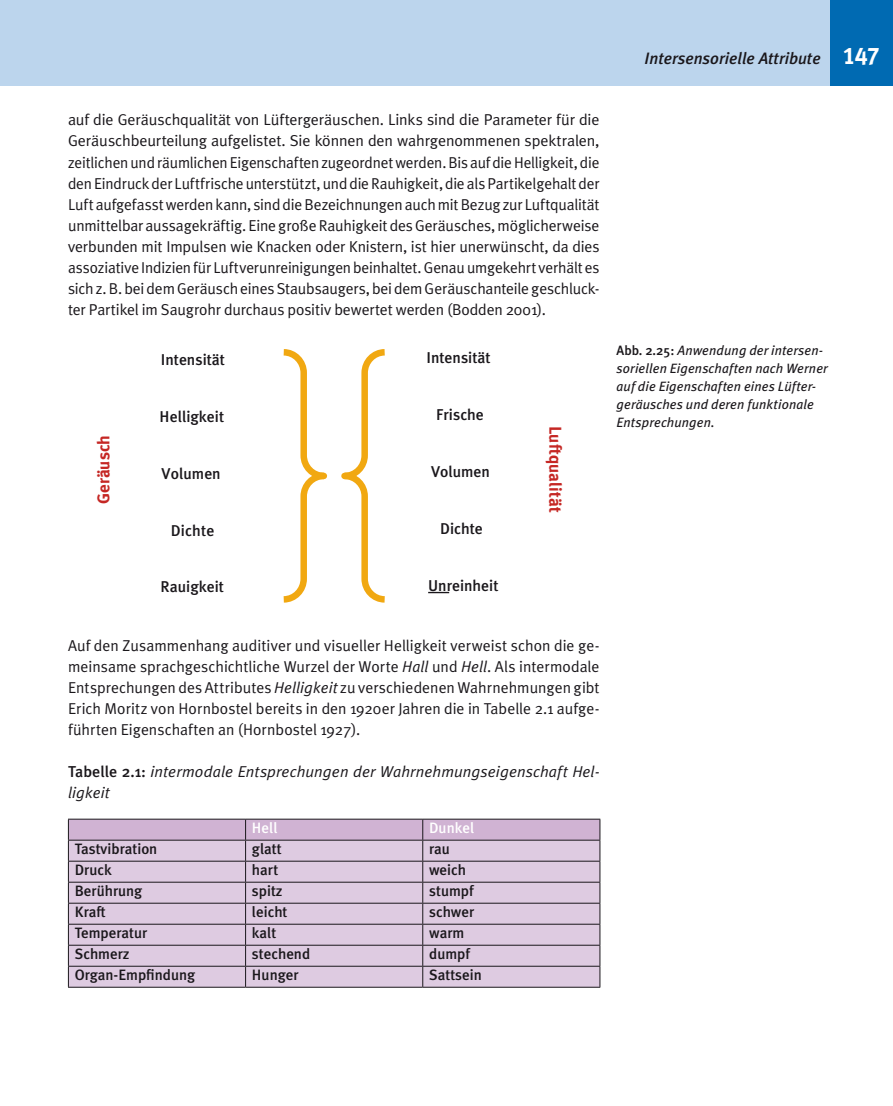
<style>
.page{position:relative;width:893px;height:1106px;background:#fff}
.page>*{position:absolute;margin:0;border:0;box-sizing:border-box;transform-origin:0 0}
.t1{font:700 17.1px "Meta Plus";color:#c52724}
.t2{font:italic 500 16.5px "Meta Plus";color:#1a171b}
.t3{font:15.75px/21px "Meta Plus Normal";color:#1a171b;text-align:justify}
.t4{font:italic 15.75px/21px "Meta Plus Normal";letter-spacing:.005em;color:#1a171b}
.t5{font:500 15.6px "Meta Plus";color:#1a171b}
.t6{font:500 15px "Meta Plus";color:#1a171b}
.t7{font:500 15px "Meta Plus";color:#fff}
.t8{font:italic 13.5px/18px "Meta Plus";letter-spacing:.01em;color:#1a171b}
.s1{font-family:"Meta Plus Bold Caps";font-weight:400;font-style:normal;font-size:24px;color:#fff}
.s2{font-weight:500;font-style:normal}
.s3{font-style:italic}
.s4{font-family:"Meta Plus";font-weight:500;font-style:normal}
</style>
<div class="page">
<div style="left:829px;top:0;width:64px;height:85px;background:#006ab2"></div>
<div style="left:0;top:0;width:829px;height:85px;background:#bcd5ed"></div>
<hr style="left:68px;top:818px;width:178px;height:1px;background:#1a171b">
<hr style="left:246px;top:818px;width:177px;height:1px;background:#1a171b">
<hr style="left:423px;top:818px;width:177px;height:1px;background:#1a171b">
<svg style="left:68px;top:819px;width:533px;height:167px;background:#d1bed4"></svg>
<hr style="left:68px;top:986px;width:178px;height:1px;background:#1a171b">
<hr style="left:246px;top:986px;width:177px;height:1px;background:#1a171b">
<hr style="left:423px;top:986px;width:177px;height:1px;background:#1a171b">
<svg style="left:283px;top:349px;width:45px;height:253px"></svg>
<svg style="left:428px;top:592px;width:21px;height:1px"></svg>
<svg style="left:341px;top:349px;width:44px;height:253px"></svg>
<p class="t2" style="left:644px;top:49px;width:237px">Intersensorielle Attribute <span class="s1">147</span></p>
<p class="t3" style="left:68px;top:109px;width:533px">auf die Geräuschqualität von Lüftergeräuschen. Links sind die Parameter für die Geräuschbeurteilung aufgelistet. Sie können den wahrgenommenen spektralen, zeitlichen und räumlichen Eigenschaften zugeordnet werden. Bis auf die Helligkeit, die den Eindruck der Luftfrische unterstützt, und die Rauhigkeit, die als Partikelgehalt der Luft aufgefasst werden kann, sind die Bezeichnungen auch mit Bezug zur Luftqualität unmittelbar aussagekräftig. Eine große Rauhigkeit des Geräusches, möglicherweise verbunden mit Impulsen wie Knacken oder Knistern, ist hier unerwünscht, da dies assoziative Indizien für Luftverunreinigungen beinhaltet. Genau umgekehrt verhält es sich z.B. bei dem Geräusch eines Staubsaugers, bei dem Geräuschanteile geschluck&shy;ter Partikel im Saugrohr durchaus positiv bewertet werden (Bodden 2001).</p>
<p class="t1" style="left:94px;top:504px;width:71px;rotate:-90deg">Geräusch</p>
<p class="t5" style="left:161px;top:350px;width:66px">Intensität</p>
<p class="t5" style="left:160px;top:407px;width:66px">Helligkeit</p>
<p class="t5" style="left:161px;top:464px;width:61px">Volumen</p>
<p class="t5" style="left:171px;top:521px;width:45px">Dichte</p>
<p class="t5" style="left:426px;top:349px;width:66px">Intensität</p>
<p class="t5" style="left:436px;top:405px;width:49px">Frische</p>
<p class="t5" style="left:431px;top:462px;width:61px">Volumen</p>
<p class="t5" style="left:440px;top:519px;width:44px">Dichte</p>
<p class="t1" style="left:565px;top:426px;width:88px;rotate:90deg">Luftqualität</p>
<p class="t8" style="left:617px;top:341px;width:213px"><span class="s2">Abb. 2.25:</span> Anwendung der intersen&shy;soriellen Eigenschaften nach Werner auf die Eigenschaften eines Lüfter&shy;geräusches und deren funktionale<br>Entsprechungen.</p>
<p class="t5" style="left:161px;top:578px;width:65px">Rauigkeit</p>
<p class="t5" style="left:428px;top:576px;width:72px">Unreinheit</p>
<p class="t3" style="left:68px;top:634px;width:533px">Auf den Zusammenhang auditiver und visueller Helligkeit verweist schon die ge&shy;meinsame sprachgeschichtliche Wurzel der Worte <span class="s3">Hall</span> und <span class="s3">Hell</span>. Als intermodale Entsprechungen des Attributes <span class="s3">Helligkeit</span> zu verschiedenen Wahrnehmungen gibt Erich Moritz von Hornbostel bereits in den 1920er Jahren die in Tabelle 2.1 aufge&shy;führten Eigenschaften an (Hornbostel 1927).</p>
<p class="t4" style="left:68px;top:760px;width:533px"><span class="s4">Tabelle 2.1:</span> intermodale Entsprechungen der Wahrnehmungseigenschaft Hel&shy;ligkeit</p>
<p class="t7" style="left:252px;top:819px;width:27px">Hell</p>
<p class="t7" style="left:429px;top:819px;width:47px">Dunkel</p>
<p class="t6" style="left:75px;top:840px;width:84px">Tastvibration</p>
<p class="t6" style="left:252px;top:840px;width:31px">glatt</p>
<p class="t6" style="left:429px;top:840px;width:22px">rau</p>
<p class="t6" style="left:75px;top:861px;width:38px">Druck</p>
<p class="t6" style="left:252px;top:861px;width:28px">hart</p>
<p class="t6" style="left:429px;top:861px;width:38px">weich</p>
<p class="t6" style="left:75px;top:882px;width:69px">Berührung</p>
<p class="t6" style="left:252px;top:882px;width:32px">spitz</p>
<p class="t6" style="left:429px;top:882px;width:46px">stumpf</p>
<p class="t6" style="left:75px;top:903px;width:33px">Kraft</p>
<p class="t6" style="left:252px;top:903px;width:37px">leicht</p>
<p class="t6" style="left:429px;top:903px;width:47px">schwer</p>
<p class="t6" style="left:75px;top:924px;width:74px">Temperatur</p>
<p class="t6" style="left:252px;top:924px;width:26px">kalt</p>
<p class="t6" style="left:429px;top:924px;width:37px">warm</p>
<p class="t6" style="left:75px;top:945px;width:56px">Schmerz</p>
<p class="t6" style="left:252px;top:945px;width:60px">stechend</p>
<p class="t6" style="left:429px;top:945px;width:42px">dumpf</p>
<p class="t6" style="left:75px;top:966px;width:122px">Organ-Empfindung</p>
<p class="t6" style="left:252px;top:966px;width:48px">Hunger</p>
<p class="t6" style="left:429px;top:966px;width:54px">Sattsein</p>
</div>
